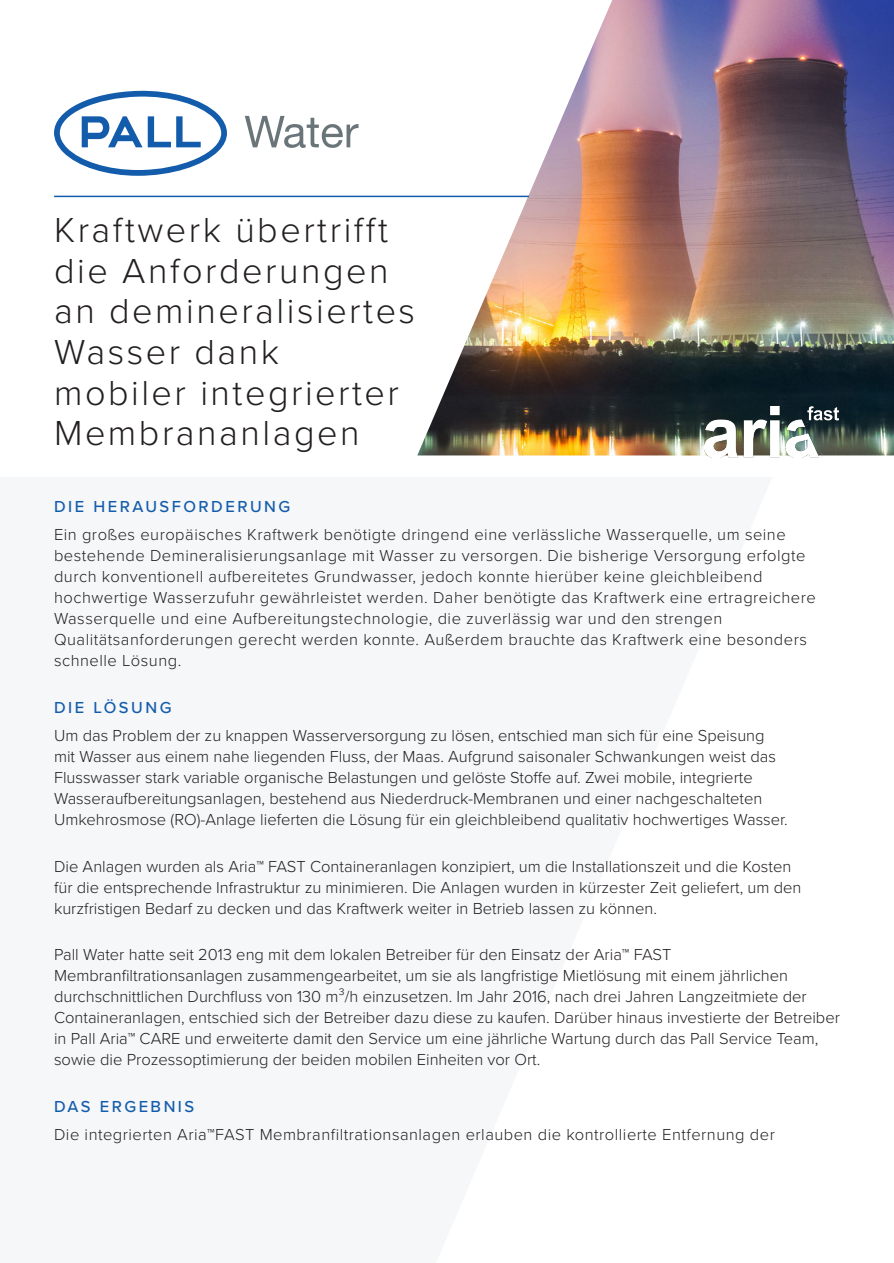
<style>
.page{position:relative;width:894px;height:1263px;background:#fff}
.page>*{position:absolute;margin:0;border:0;box-sizing:border-box;transform-origin:0 0}
.case_study_title{font:300 36px/40.5px "Proxima Nova";letter-spacing:.07em;color:#231f20}
.intro{font:300 16.5px/21px "Proxima Nova";color:#231f20}
.intro-2{font:300 16.5px/21px "Proxima Nova";letter-spacing:.03em;color:#231f20}
.body_copy{font:300 16.5px "Proxima Nova";letter-spacing:.03em;color:#231f20}
.subhead{font:500 16.5px "Proxima Nova";letter-spacing:.15em;color:#135cab}
</style>
<div class="page">
<img style="left:417px;top:0;width:476px;height:455px">
<hr style="left:54px;top:196px;width:474px;height:1px;background:#135cab">
<svg style="left:54px;top:90px;width:173px;height:86px"></svg>
<svg style="left:245px;top:116px;width:113px;height:32px"></svg>
<img style="left:704px;top:406px;width:134px;height:51px">
<p class="case_study_title" style="left:54px;top:208px;width:362px">Kraftwerk übertrifft die Anforderungen an demineralisiertes<br>Wasser dank mobiler integrierter<br>Membrananlagen</p>
<p class="subhead" style="left:54px;top:494px;width:238px">DIE HERAUSFORDERUNG</p>
<p class="intro-2" style="left:54px;top:523px;width:763px">Ein großes europäisches Kraftwerk benötigte dringend eine verlässliche Wasserquelle, um seine bestehende Demineralisierungsanlage mit Wasser zu versorgen. Die bisherige Versorgung erfolgte durch konventionell aufbereitetes Grundwasser, jedoch konnte hierüber keine gleichbleibend hochwertige Wasserzufuhr gewährleistet werden. Daher benötigte das Kraftwerk eine ertragreichere Wasserquelle und eine Aufbereitungstechnologie, die zuverlässig war und den strengen Qualitätsanforderungen gerecht werden konnte. Außerdem brauchte das Kraftwerk eine besonders schnelle Lösung.</p>
<p class="subhead" style="left:54px;top:695px;width:119px">DIE LÖSUNG</p>
<p class="intro" style="left:54px;top:724px;width:734px">Um das Problem der zu knappen Wasserversorgung zu lösen, entschied man sich für eine Speisung mit Wasser aus einem nahe liegenden Fluss, der Maas. Aufgrund saisonaler Schwankungen weist das Flusswasser stark variable organische Belastungen und gelöste Stoffe auf. Zwei mobile, integrierte Wasseraufbereitungsanlagen, bestehend aus Niederdruck-Membranen und einer nachgeschalteten Umkehrosmose (RO)-Anlage lieferten die Lösung für ein gleichbleibend qualitativ hochwertiges Wasser.</p>
<p class="intro" style="left:54px;top:855px;width:748px">Die Anlagen wurden als Aria™ FAST Containeranlagen konzipiert, um die Installationszeit und die Kosten für die entsprechende Infrastruktur zu minimieren. Die Anlagen wurden in kürzester Zeit geliefert, um den kurzfristigen Bedarf zu decken und das Kraftwerk weiter in Betrieb lassen zu können.</p>
<p class="intro" style="left:54px;top:943px;width:787px">Pall Water hatte seit 2013 eng mit dem lokalen Betreiber für den Einsatz der Aria™ FAST Membranfiltrationsanlagen zusammengearbeitet, um sie als langfristige Mietlösung mit einem jährlichen durchschnittlichen Durchfluss von 130 m³/h einzusetzen. Im Jahr 2016, nach drei Jahren Langzeitmiete der Containeranlagen, entschied sich der Betreiber dazu diese zu kaufen. Darüber hinaus investierte der Betreiber in Pall Aria™ CARE und erweiterte damit den Service um eine jährliche Wartung durch das Pall Service Team, sowie die Prozessoptimierung der beiden mobilen Einheiten vor Ort.</p>
<p class="subhead" style="left:54px;top:1094px;width:142px">DAS ERGEBNIS</p>
<p class="body_copy" style="left:54px;top:1122px;width:722px">Die integrierten Aria™FAST Membranfiltrationsanlagen erlauben die kontrollierte Entfernung der</p>
</div>
